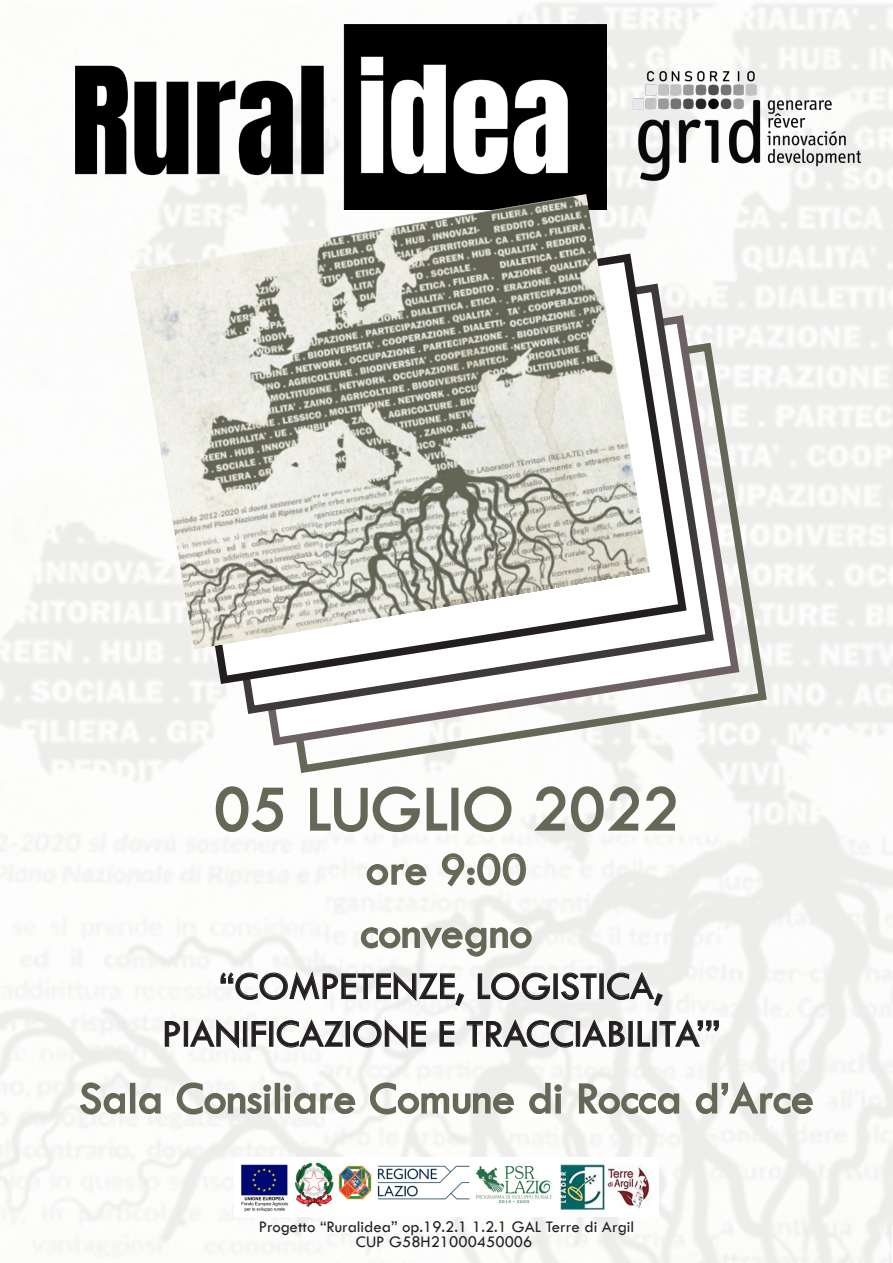
<style>
.page{position:relative;width:893px;height:1263px;background:#fff}
.page>*{position:absolute;margin:0;border:0;box-sizing:border-box;transform-origin:0 0}
.t1{font:66.6px "Tw Cen";color:#666757}
.t2{font:46.35px "Tw Cen";color:#666757}
.t3{font:46.05px "Tw Cen";color:#666757}
.t4{font:39.75px/47.7px "Tw Cen";color:#231f20;text-align:center}
.t5{font:16.8px/14.7px "Tw Cen";color:#231f20;text-align:center}
</style>
<div class="page">
<img style="left:0;top:3px;width:893px;height:1260px">
<img style="left:75px;top:24px;width:531px;height:185px">
<svg style="left:220px;top:970px;width:245px;height:36px"></svg>
<svg style="left:478px;top:972px;width:72px;height:28px"></svg>
<div style="left:554px;top:973px;width:4px;height:26px;border:1px solid #231f20"></div>
<svg style="left:561px;top:972px;width:36px;height:28px"></svg>
<div style="left:599px;top:973px;width:5px;height:26px;border:1px solid #231f20"></div>
<svg style="left:607px;top:971px;width:56px;height:35px"></svg>
<svg style="left:165px;top:1021px;width:15px;height:26px"></svg>
<div style="left:184px;top:1021px;width:4px;height:25px;border:1px solid #231f20"></div>
<svg style="left:190px;top:1019px;width:49px;height:30px"></svg>
<div style="left:243px;top:1021px;width:4px;height:25px;border:1px solid #231f20"></div>
<svg style="left:251px;top:1021px;width:15px;height:26px"></svg>
<div style="left:269px;top:1021px;width:4px;height:25px;border:1px solid #231f20"></div>
<svg style="left:276px;top:1019px;width:68px;height:29px"></svg>
<div style="left:346px;top:1021px;width:4px;height:25px;border:1px solid #231f20"></div>
<svg style="left:353px;top:1019px;width:73px;height:30px"></svg>
<svg style="left:439px;top:1021px;width:16px;height:26px"></svg>
<svg style="left:466px;top:1019px;width:107px;height:29px"></svg>
<div style="left:576px;top:1021px;width:4px;height:25px;border:1px solid #231f20"></div>
<svg style="left:582px;top:1019px;width:43px;height:28px"></svg>
<div style="left:628px;top:1021px;width:5px;height:25px;border:1px solid #231f20"></div>
<svg style="left:637px;top:1021px;width:13px;height:26px"></svg>
<div style="left:652px;top:1021px;width:5px;height:25px;border:1px solid #231f20"></div>
<svg style="left:659px;top:1019px;width:60px;height:28px"></svg>
<svg style="left:215px;top:785px;width:69px;height:48px"></svg>
<svg style="left:309px;top:786px;width:139px;height:47px"></svg>
<div style="left:451px;top:788px;width:7px;height:43px;border:2px solid #666757"></div>
<svg style="left:464px;top:786px;width:48px;height:47px"></svg>
<svg style="left:532px;top:785px;width:145px;height:48px"></svg>
<svg style="left:360px;top:926px;width:172px;height:31px"></svg>
<svg style="left:366px;top:863px;width:61px;height:23px"></svg>
<svg style="left:441px;top:853px;width:86px;height:34px"></svg>
<svg style="left:241px;top:338px;width:530px;height:439px"></svg>
<svg style="left:213px;top:311px;width:531px;height:439px"></svg>
<svg style="left:188px;top:279px;width:530px;height:439px"></svg>
<svg style="left:160px;top:249px;width:531px;height:439px"></svg>
<img style="left:130px;top:194px;width:520px;height:455px">
<img style="left:235px;top:1157px;width:423px;height:59px">
<img style="left:632px;top:69px;width:232px;height:116px">
<svg style="left:79px;top:1082px;width:47px;height:33px"></svg>
<div style="left:130px;top:1083px;width:5px;height:30px;border:2px solid #666757"></div>
<svg style="left:138px;top:1092px;width:23px;height:23px"></svg>
<svg style="left:176px;top:1082px;width:96px;height:33px"></svg>
<div style="left:275px;top:1083px;width:5px;height:30px;border:2px solid #666757"></div>
<svg style="left:282px;top:1083px;width:74px;height:32px"></svg>
<svg style="left:369px;top:1082px;width:146px;height:33px"></svg>
<svg style="left:528px;top:1082px;width:35px;height:33px"></svg>
<svg style="left:578px;top:1082px;width:102px;height:33px"></svg>
<svg style="left:695px;top:1079px;width:119px;height:36px"></svg>
<h1 class="t1" style="left:214px;top:769px;width:467px">05 LUGLIO 2022</h1>
<h2 class="t2" style="left:366px;top:841px;width:163px">ore 9:00</h2>
<h3 class="t3" style="left:360px;top:905px;width:173px">convegno</h3>
<h3 class="t4" style="left:162px;top:962px;width:560px">“COMPETENZE, LOGISTICA,<br>PIANIFICAZIONE E TRACCIABILITA’”</h3>
<h3 class="t3" style="left:79px;top:1070px;width:736px">Sala Consiliare Comune di Rocca d’Arce</h3>
<p class="t5" style="left:259px;top:1219px;width:377px">Progetto “Ruralidea” op.19.2.1 1.2.1 GAL Terre di Argil<br>CUP G58H21000450006</p>
</div>
